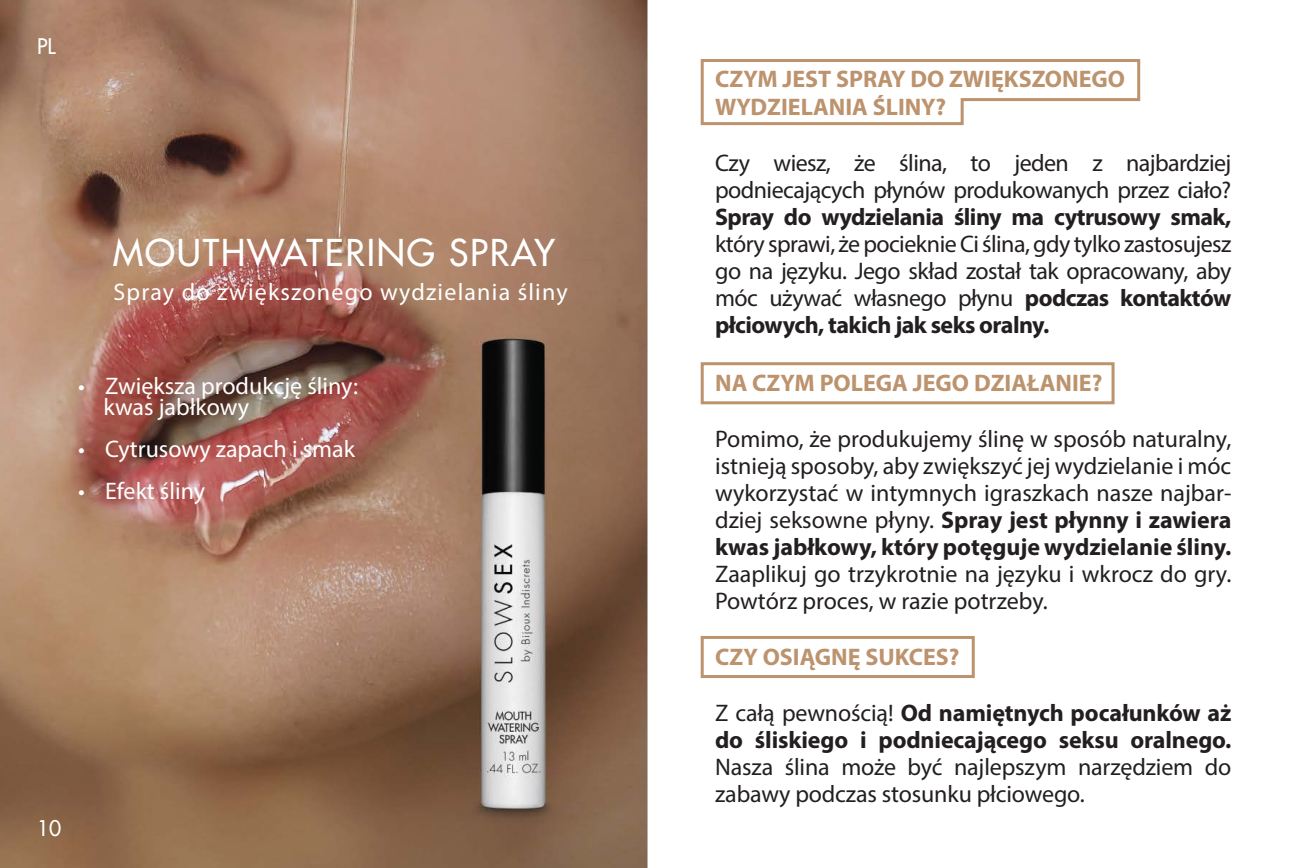
<style>
.page{position:relative;width:1293px;height:868px;background:#fff}
.page>*{position:absolute;margin:0;border:0;box-sizing:border-box;transform-origin:0 0}
.t1{font:500 36px "Futura Std";letter-spacing:.05em;color:#fff}
.t2{font:24px/27px "Myriad Pro";letter-spacing:-.005em;color:#231f20;text-align:justify}
.t3{font:700 24px/28.8px "Myriad Pro";color:#bc936d}
.t4{font:24px/27px "Myriad Pro";letter-spacing:-.025em;color:#231f20}
.t5{font:700 24px/27px "Myriad Pro";letter-spacing:-.005em;color:#231f20}
.t6{font:24px/21px "Myriad Pro";color:#fff}
.t7{font:700 24px "Myriad Pro";letter-spacing:-.025em;color:#231f20}
.t8{font:24px "Myriad Pro";letter-spacing:.05em;color:#fff}
.t9{font:500 21px "Futura Std";color:#fff}
.s1{font-weight:700}
.s2{font-weight:400}
</style>
<div class="page">
<img style="left:0;top:301px;width:719px;height:566px">
<img style="left:0;top:0;width:648px;height:301px">
<div style="left:700px;top:362px;width:414px;height:42px;border:3px solid #bc936d"></div>
<div style="left:700px;top:636px;width:274px;height:42px;border:3px solid #bc936d"></div>
<svg style="left:700px;top:59px;width:441px;height:67px"></svg>
<p class="t9" style="left:37px;top:33px;width:20px">PL</p>
<h1 class="t1" style="left:113px;top:230px;width:444px">MOUTHWATERING SPRAY</h1>
<p class="t8" style="left:113px;top:277px;width:455px">Spray do zwiększonego wydzielania śliny</p>
<p class="t6" style="left:103px;top:374px;width:256px;text-indent:-25px">• Zwiększa produkcję śliny: kwas jabłkowy</p>
<p class="t6" style="left:78px;top:437px;width:279px">• Cytrusowy zapach i smak</p>
<p class="t6" style="left:78px;top:479px;width:129px">• Efekt śliny</p>
<p class="t9" style="left:37px;top:814px;width:26px">10</p>
<p class="t3" style="left:715px;top:63px;width:411px">CZYM JEST SPRAY DO ZWIĘKSZONEGO<br>WYDZIELANIA ŚLINY?</p>
<p class="t4" style="left:715px;top:149px;width:518px">Czy wiesz, że ślina, to jeden z najbardziej podniecających płynów produkowanych przez ciało?</p>
<p class="t7" style="left:715px;top:201px;width:518px">Spray do wydzielania śliny ma cytrusowy smak,</p>
<p class="t2" style="left:715px;top:230px;width:518px">który sprawi, że pocieknie Ci ślina, gdy tylko zastosujesz go na języku. Jego skład został tak opracowany, aby móc używać własnego płynu <span class="s1">podczas kontaktów płciowych, takich jak seks oralny.</span></p>
<p class="t3" style="left:715px;top:367px;width:389px">NA CZYM POLEGA JEGO DZIAŁANIE?</p>
<p class="t2" style="left:715px;top:425px;width:518px">Pomimo, że produkujemy ślinę w sposób naturalny, istnieją sposoby, aby zwiększyć jej wydzielanie i móc wykorzystać w intymnych igraszkach nasze najbar&shy;dziej seksowne płyny. <span class="s1">Spray jest płynny i zawiera kwas jabłkowy, który potęguje wydzielanie śliny.</span></p>
<p class="t2" style="left:715px;top:560px;width:518px">Zaaplikuj go trzykrotnie na języku i wkrocz do gry.<br>Powtórz proces, w razie potrzeby.</p>
<p class="t3" style="left:715px;top:641px;width:246px">CZY OSIĄGNĘ SUKCES?</p>
<p class="t5" style="left:715px;top:698px;width:518px"><span class="s2">Z całą pewnością!</span> Od namiętnych pocałunków aż do śliskiego i podniecającego seksu oralnego.</p>
<p class="t2" style="left:715px;top:752px;width:518px">Nasza ślina może być najlepszym narzędziem do zabawy podczas stosunku płciowego.</p>
</div>
